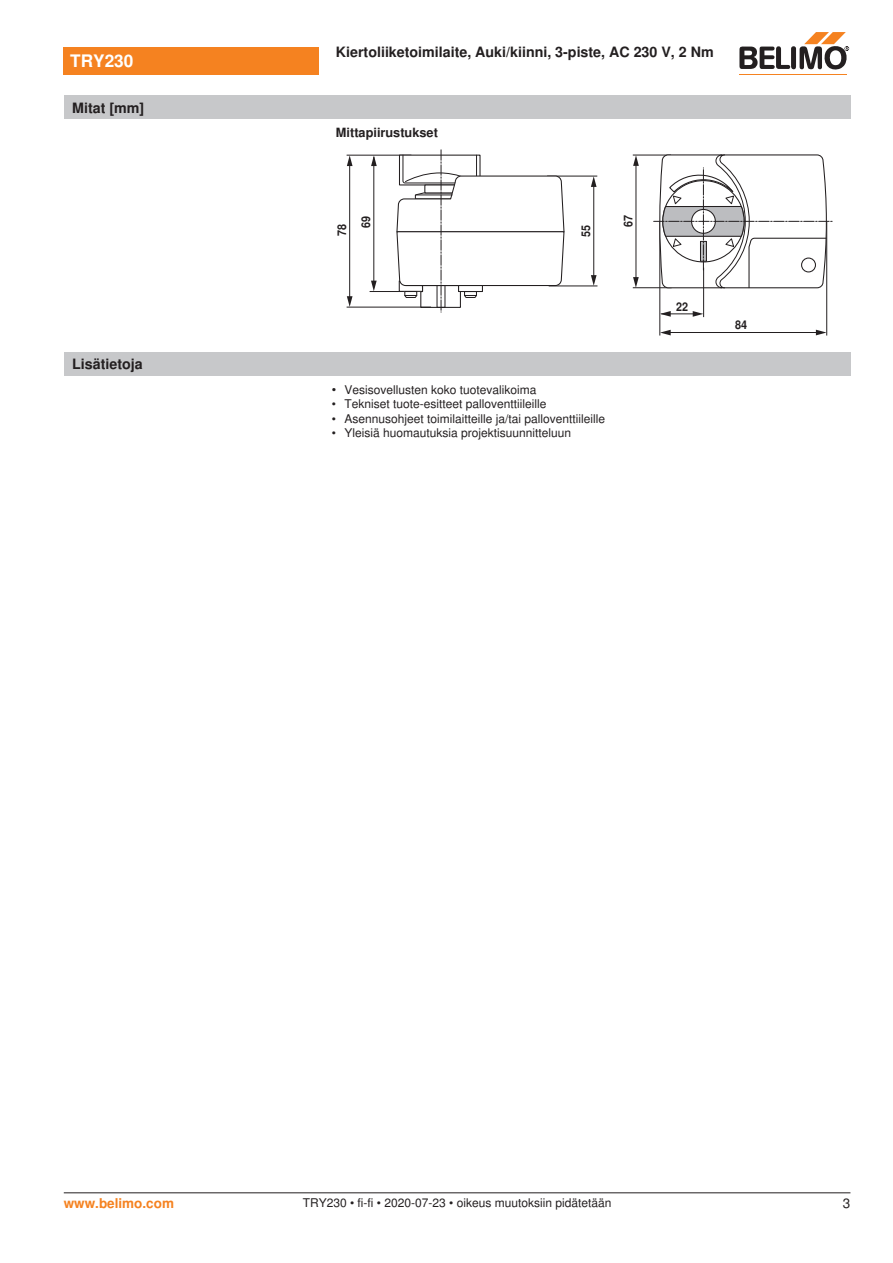
<style>
.page{position:relative;width:893px;height:1263px;background:#fff}
.page>*{position:absolute;margin:0;border:0;box-sizing:border-box;transform-origin:0 0}
.t1{font:700 17.25px "Nimbus Sans BEL";color:#fff}
.t2{font:700 14.25px "Nimbus Sans BEL";color:#231f20}
.t3{font:700 13.5px "Nimbus Sans BEL";color:#f58220}
.Rechtsbündig_Footer{font:13.5px "Nimbus Sans BEL";color:#231f20}
.t4{font:700 12.75px "Nimbus Sans BEL";color:#231f20}
.Bulletpoints{font:12px "Nimbus Sans BEL";color:#231f20}
.Footer_EU_center{font:12px "Nimbus Sans BEL";color:#231f20}
.t5{font:700 12px "Nimbus Sans BEL";color:#231f20;scale:.9 1}
.s1{font-size:12.75px}
</style>
<div class="page">
<hr style="left:374px;top:157px;width:1px;height:131px;background:#231f20">
<svg style="left:371px;top:156px;width:6px;height:10px"></svg>
<svg style="left:371px;top:281px;width:6px;height:10px"></svg>
<hr style="left:349px;top:161px;width:1px;height:141px;background:#231f20">
<svg style="left:347px;top:156px;width:6px;height:10px"></svg>
<svg style="left:347px;top:296px;width:6px;height:11px"></svg>
<hr style="left:593px;top:181px;width:1px;height:99px;background:#231f20">
<svg style="left:591px;top:177px;width:6px;height:10px"></svg>
<svg style="left:591px;top:275px;width:6px;height:11px"></svg>
<hr style="left:549px;top:286px;width:48px;height:1px;background:#231f20">
<hr style="left:547px;top:176px;width:50px;height:1px;background:#231f20">
<hr style="left:347px;top:155px;width:64px;height:1px;background:#231f20">
<hr style="left:370px;top:291px;width:34px;height:1px;background:#231f20">
<hr style="left:347px;top:307px;width:84px;height:1px;background:#231f20">
<svg style="left:396px;top:150px;width:169px;height:162px"></svg>
<hr style="left:416px;top:195px;width:36px;height:1px;background:#231f20">
<div style="left:458px;top:285px;width:25px;height:7px;background:#fff;border:1px solid #231f20"></div>
<hr style="left:661px;top:314px;width:38px;height:1px;background:#231f20">
<svg style="left:661px;top:311px;width:10px;height:6px"></svg>
<svg style="left:693px;top:311px;width:10px;height:6px"></svg>
<hr style="left:666px;top:332px;width:156px;height:1px;background:#231f20">
<svg style="left:661px;top:330px;width:10px;height:5px"></svg>
<svg style="left:816px;top:330px;width:10px;height:5px"></svg>
<hr style="left:826px;top:222px;width:1px;height:113px;background:#231f20">
<hr style="left:660px;top:222px;width:1px;height:113px;background:#231f20">
<hr style="left:636px;top:162px;width:1px;height:118px;background:#231f20">
<svg style="left:633px;top:156px;width:6px;height:10px"></svg>
<svg style="left:633px;top:277px;width:6px;height:10px"></svg>
<hr style="left:633px;top:287px;width:39px;height:1px;background:#231f20">
<hr style="left:633px;top:155px;width:38px;height:1px;background:#231f20">
<svg style="left:654px;top:154px;width:178px;height:135px"></svg>
<hr style="left:703px;top:268px;width:1px;height:49px;background:#231f20">
<div style="left:64px;top:353px;width:786px;height:23px;background:#c7c8ca"></div>
<div style="left:64px;top:47px;width:255px;height:27px;background:#f58220"></div>
<hr style="left:739px;top:74px;width:107px;height:1px;background:#f58220">
<svg style="left:739px;top:32px;width:110px;height:38px"></svg>
<div style="left:64px;top:96px;width:786px;height:23px;background:#c7c8ca"></div>
<hr style="left:64px;top:1192px;width:786px;height:1px;background:#231f20">
<p class="t1" style="left:70px;top:51px;width:65px">TRY230</p>
<p class="t2" style="left:72px;top:99px;width:74px">Mitat [mm]</p>
<p class="t2" style="left:72px;top:356px;width:72px">Lisätietoja</p>
<p class="t2" style="left:336px;top:44px;width:379px">Kiertoliiketoimilaite, Auki/kiinni, 3-piste, AC 230 V, 2 Nm</p>
<p class="t4" style="left:336px;top:125px;width:104px">Mittapiirustukset</p>
<p class="t5" style="left:359px;top:228px;width:15px;rotate:-90deg">69</p>
<p class="t5" style="left:335px;top:236px;width:15px;rotate:-90deg">78</p>
<p class="t5" style="left:579px;top:237px;width:15px;rotate:-90deg">55</p>
<p class="t5" style="left:621px;top:227px;width:15px;rotate:-90deg">67</p>
<p class="Bulletpoints" style="left:332px;top:383px;width:206px"><span class="s1">•</span> Vesisovellusten koko tuotevalikoima</p>
<p class="Bulletpoints" style="left:332px;top:397px;width:216px">• Tekniset tuote-esitteet palloventtiileille</p>
<p class="Bulletpoints" style="left:332px;top:411px;width:275px">• Asennusohjeet toimilaitteille ja/tai palloventtiileille</p>
<p class="Bulletpoints" style="left:332px;top:426px;width:241px">• Yleisiä huomautuksia projektisuunnitteluun</p>
<p class="t5" style="left:676px;top:299px;width:15px">22</p>
<p class="t5" style="left:735px;top:318px;width:15px">84</p>
<p class="t3" style="left:64px;top:1195px;width:112px">www.belimo.com</p>
<p class="Footer_EU_center" style="left:303px;top:1196px;width:310px">TRY230 • fi-fi • 2020-07-23 • oikeus muutoksiin pidätetään</p>
<p class="Rechtsbündig_Footer" style="left:843px;top:1195px;width:9px">3</p>
</div>
